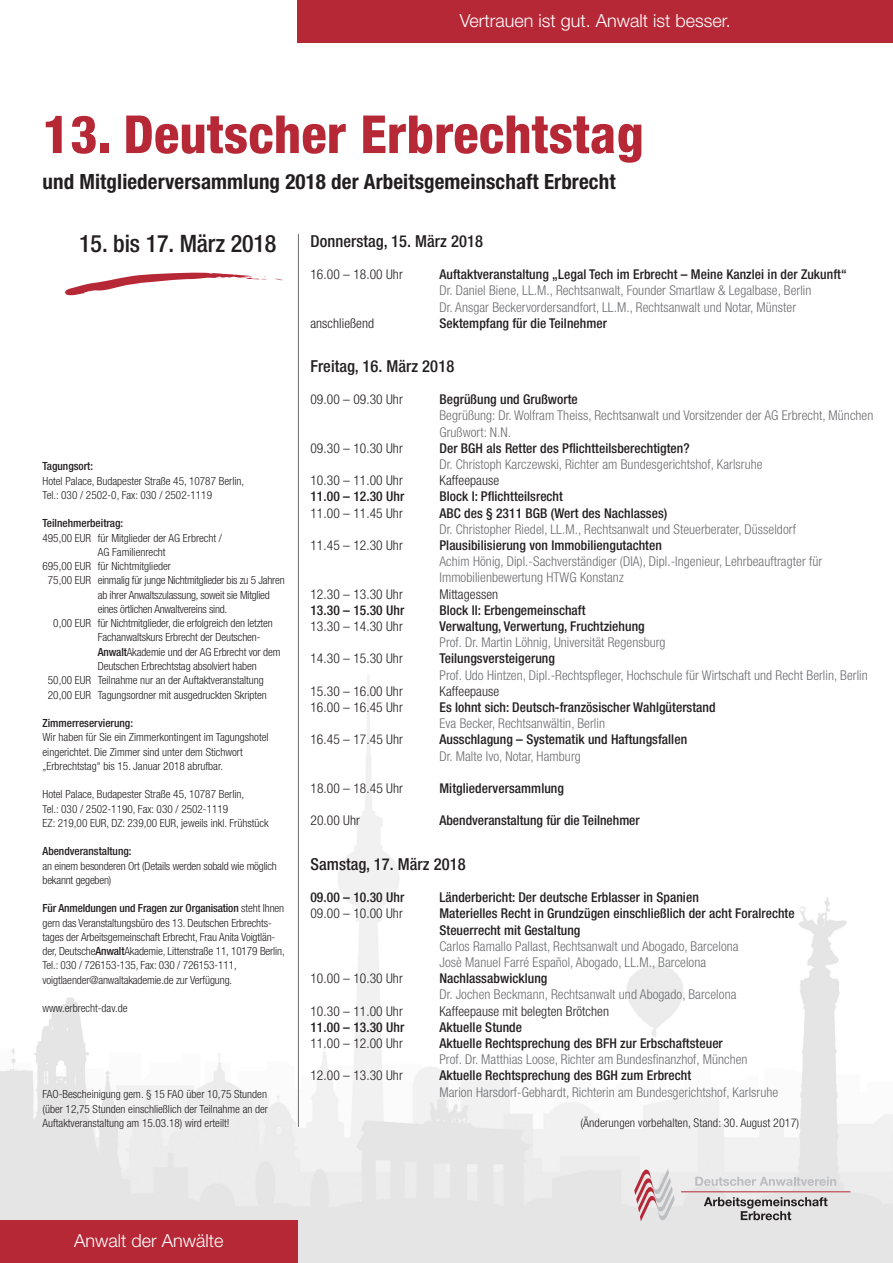
<style>
.page{position:relative;width:893px;height:1263px;background:#fff}
.page>*{position:absolute;margin:0;border:0;box-sizing:border-box;transform-origin:0 0}
.t1{font:800 condensed 52.5px "Helvetica Neue";letter-spacing:.005em;color:#b72837}
.t2{font:500 condensed 24px "Helvetica Neue";letter-spacing:-.005em;color:#231f20}
.t3{font:700 condensed 21px "Helvetica Neue";letter-spacing:.005em;color:#231f20}
.t4{font:300 18px "Helvetica Neue";color:#fff}
.t5{font:500 condensed 16.5px "Helvetica Neue";letter-spacing:.005em;color:#231f20}
.t6{font:300 condensed 13.5px/16.2px "Helvetica Neue";letter-spacing:.005em;color:#6c6d70}
.t7{font:500 condensed 13.5px/16.2px "Helvetica Neue";letter-spacing:.005em;color:#231f20}
.t8{font:300 condensed 13.5px "Helvetica Neue";letter-spacing:.005em;color:#231f20}
.t9{font:300 condensed 12px "Helvetica Neue";letter-spacing:.005em;color:#231f20}
.t10{font:300 condensed 11.25px/14.2px "Helvetica Neue";letter-spacing:-.01em;color:#231f20}
.t11{font:500 condensed 11.25px "Helvetica Neue";color:#231f20}
.s1{font-weight:500}
</style>
<div class="page">
<div style="left:298px;top:0;width:595px;height:43px;background:#b72837"></div>
<div style="left:0;top:1220px;width:298px;height:43px;background:#b72837"></div>
<svg style="left:704px;top:1197px;width:123px;height:23px;background:#b6b5b5"></svg>
<hr style="left:681px;top:1191px;width:169px;height:1px;background:#b72837">
<svg style="left:634px;top:1168px;width:41px;height:53px;background:#d8c1c4"></svg>
<svg style="left:695px;top:1177px;width:141px;height:9px"></svg>
<hr style="left:298px;top:234px;width:1px;height:893px;background:#6c6d70">
<svg style="left:65px;top:272px;width:218px;height:24px"></svg>
<h3 class="t4" style="left:460px;top:10px;width:273px">Vertrauen ist gut. Anwalt ist besser.</h3>
<h1 class="t1" style="left:43px;top:102px;width:603px">13. Deutscher Erbrechtstag</h1>
<h3 class="t3" style="left:43px;top:169px;width:574px">und Mitgliederversammlung 2018 der Arbeitsgemeinschaft Erbrecht</h3>
<h2 class="t2" style="left:79px;top:230px;width:199px">15. bis 17. März 2018</h2>
<p class="t11" style="left:43px;top:460px;width:52px">Tagungsort:</p>
<p class="t10" style="left:43px;top:473px;width:203px">Hotel Palace, Budapester Straße 45, 10787 Berlin,<br>Tel.: 030 / 2502-0, Fax: 030 / 2502-1119</p>
<p class="t11" style="left:43px;top:517px;width:82px">Teilnehmerbeitrag:</p>
<p class="t10" style="left:43px;top:530px;width:181px">495,00 EUR für Mitglieder der AG Erbrecht /</p>
<p class="t10" style="left:98px;top:545px;width:69px">AG Familienrecht</p>
<p class="t10" style="left:43px;top:559px;width:130px">695,00 EUR für Nichtmitglieder</p>
<p class="t10" style="left:48px;top:573px;width:238px">75,00 EUR einmalig für junge Nichtmitglieder bis zu 5 Jahren</p>
<p class="t10" style="left:98px;top:587px;width:174px">ab ihrer Anwaltszulassung, soweit sie Mitglied</p>
<p class="t10" style="left:98px;top:602px;width:131px">eines örtlichen Anwaltvereins sind.</p>
<p class="t10" style="left:53px;top:616px;width:221px">0,00 EUR für Nichtmitglieder, die erfolgreich den letzten</p>
<p class="t10" style="left:98px;top:630px;width:163px">Fachanwaltskurs Erbrecht der Deutschen-</p>
<p class="t10" style="left:98px;top:644px;width:184px"><span class="s1">Anwalt</span>Akademie und der AG Erbrecht vor dem</p>
<p class="t10" style="left:98px;top:659px;width:160px">Deutschen Erbrechtstag absolviert haben</p>
<p class="t10" style="left:48px;top:673px;width:217px">50,00 EUR Teilnahme nur an der Auftaktveranstaltung</p>
<p class="t10" style="left:48px;top:687px;width:220px">20,00 EUR Tagungsordner mit ausgedruckten Skripten</p>
<p class="t11" style="left:43px;top:716px;width:92px">Zimmerreservierung:</p>
<p class="t10" style="left:43px;top:730px;width:228px">Wir haben für Sie ein Zimmerkontingent im Tagungshotel eingerichtet. Die Zimmer sind unter dem Stichwort „Erbrechtstag“ bis 15. Januar 2018 abrufbar.</p>
<p class="t10" style="left:43px;top:787px;width:228px">Hotel Palace, Budapester Straße 45, 10787 Berlin,<br>Tel.: 030 / 2502-1190, Fax: 030 / 2502-1119<br>EZ: 219,00 EUR, DZ: 239,00 EUR, jeweils inkl. Frühstück</p>
<p class="t11" style="left:43px;top:844px;width:91px">Abendveranstaltung:</p>
<p class="t10" style="left:43px;top:858px;width:236px">an einem besonderen Ort (Details werden sobald wie möglich bekannt gegeben)</p>
<p class="t10" style="left:43px;top:901px;width:244px"><span class="s1">Für Anmeldungen und Fragen zur Organisation</span> steht Ihnen gern das Veranstaltungsbüro des 13. Deutschen Erbrechts&shy;tages der Arbeitsgemeinschaft Erbrecht, Frau Anita Voigtlän&shy;der, Deutsche<span class="s1">Anwalt</span>Akademie, Littenstraße 11, 10179 Berlin, Tel.: 030 / 726153-135, Fax: 030 / 726153-111, voigtlaender@anwaltakademie.de zur Verfügung.</p>
<p class="t10" style="left:43px;top:1001px;width:86px">www.erbrecht-dav.de</p>
<p class="t10" style="left:43px;top:1087px;width:227px;text-align:justify">FAO-Bescheinigung gem. § 15 FAO über 10,75 Stunden (über 12,75 Stunden einschließlich der Teilnahme an der Auftaktveranstaltung am 15.03.18) wird erteilt!</p>
<h3 class="t5" style="left:310px;top:231px;width:174px">Donnerstag, 15. März 2018</h3>
<p class="t8" style="left:310px;top:267px;width:94px">16.00 – 18.00 Uhr</p>
<p class="t7" style="left:439px;top:266px;width:409px">Auftaktveranstaltung „Legal Tech im Erbrecht – Meine Kanzlei in der Zukunft“</p>
<p class="t6" style="left:439px;top:282px;width:373px">Dr. Daniel Biene, LL.M., Rechtsanwalt, Founder Smartlaw &amp; Legalbase, Berlin<br>Dr. Ansgar Beckervordersandfort, LL.M., Rechtsanwalt und Notar, Münster</p>
<p class="t8" style="left:310px;top:315px;width:65px">anschließend</p>
<p class="t7" style="left:439px;top:315px;width:169px">Sektempfang für die Teilnehmer</p>
<h3 class="t5" style="left:310px;top:356px;width:145px">Freitag, 16. März 2018</h3>
<p class="t8" style="left:310px;top:392px;width:94px">09.00 – 09.30 Uhr</p>
<p class="t7" style="left:439px;top:391px;width:140px">Begrüßung und Grußworte</p>
<p class="t6" style="left:439px;top:407px;width:435px">Begrüßung: Dr. Wolfram Theiss, Rechtsanwalt und Vorsitzender der AG Erbrecht, München<br>Grußwort: N.N.</p>
<p class="t8" style="left:310px;top:440px;width:94px">09.30 – 10.30 Uhr</p>
<p class="t7" style="left:439px;top:440px;width:252px">Der BGH als Retter des Pflichtteilsberechtigten?</p>
<p class="t6" style="left:439px;top:456px;width:325px">Dr. Christoph Karczewski, Richter am Bundesgerichtshof, Karlsruhe</p>
<p class="t8" style="left:310px;top:473px;width:94px">10.30 – 11.00 Uhr</p>
<p class="t8" style="left:439px;top:473px;width:61px">Kaffeepause</p>
<p class="t7" style="left:310px;top:488px;width:95px">11.00 – 12.30 Uhr</p>
<p class="t7" style="left:439px;top:488px;width:125px">Block I: Pflichtteilsrecht</p>
<p class="t8" style="left:310px;top:505px;width:94px">11.00 – 11.45 Uhr</p>
<p class="t7" style="left:439px;top:504px;width:229px">ABC des § 2311 BGB (Wert des Nachlasses)</p>
<p class="t6" style="left:439px;top:521px;width:358px">Dr. Christopher Riedel, LL.M., Rechtsanwalt und Steuerberater, Düsseldorf</p>
<p class="t8" style="left:310px;top:537px;width:94px">11.45 – 12.30 Uhr</p>
<p class="t7" style="left:439px;top:537px;width:224px">Plausibilisierung von Immobiliengutachten</p>
<p class="t6" style="left:439px;top:553px;width:384px">Achim Hönig, Dipl.-Sachverständiger (DIA), Dipl.-Ingenieur, Lehrbeauftragter für<br>Immobilienbewertung HTWG Konstanz</p>
<p class="t8" style="left:310px;top:586px;width:94px">12.30 – 13.30 Uhr</p>
<p class="t8" style="left:439px;top:586px;width:60px">Mittagessen</p>
<p class="t7" style="left:310px;top:602px;width:95px">13.30 – 15.30 Uhr</p>
<p class="t7" style="left:439px;top:602px;width:148px">Block II: Erbengemeinschaft</p>
<p class="t8" style="left:310px;top:618px;width:94px">13.30 – 14.30 Uhr</p>
<p class="t7" style="left:439px;top:618px;width:207px">Verwaltung, Verwertung, Fruchtziehung</p>
<p class="t6" style="left:439px;top:634px;width:228px">Prof. Dr. Martin Löhnig, Universität Regensburg</p>
<p class="t8" style="left:310px;top:651px;width:94px">14.30 – 15.30 Uhr</p>
<p class="t7" style="left:439px;top:650px;width:117px">Teilungsversteigerung</p>
<p class="t6" style="left:439px;top:667px;width:430px">Prof. Udo Hintzen, Dipl.-Rechtspfleger, Hochschule für Wirtschaft und Recht Berlin, Berlin</p>
<p class="t8" style="left:310px;top:683px;width:94px">15.30 – 16.00 Uhr</p>
<p class="t8" style="left:439px;top:683px;width:61px">Kaffeepause</p>
<p class="t8" style="left:310px;top:699px;width:94px">16.00 – 16.45 Uhr</p>
<p class="t7" style="left:439px;top:699px;width:278px">Es lohnt sich: Deutsch-französischer Wahlgüterstand</p>
<p class="t6" style="left:439px;top:715px;width:167px">Eva Becker, Rechtsanwältin, Berlin</p>
<p class="t8" style="left:310px;top:732px;width:94px">16.45 – 17.45 Uhr</p>
<p class="t7" style="left:439px;top:731px;width:249px">Ausschlagung – Systematik und Haftungsfallen</p>
<p class="t6" style="left:439px;top:748px;width:143px">Dr. Malte Ivo, Notar, Hamburg</p>
<p class="t8" style="left:310px;top:780px;width:94px">18.00 – 18.45 Uhr</p>
<p class="t7" style="left:439px;top:780px;width:126px">Mitgliederversammlung</p>
<p class="t8" style="left:310px;top:813px;width:51px">20.00 Uhr</p>
<p class="t7" style="left:439px;top:812px;width:202px">Abendveranstaltung für die Teilnehmer</p>
<h3 class="t5" style="left:310px;top:854px;width:157px">Samstag, 17. März 2018</h3>
<p class="t7" style="left:310px;top:889px;width:95px">09.00 – 10.30 Uhr</p>
<p class="t7" style="left:439px;top:889px;width:261px">Länderbericht: Der deutsche Erblasser in Spanien</p>
<p class="t8" style="left:310px;top:906px;width:94px">09.00 – 10.00 Uhr</p>
<p class="t7" style="left:439px;top:905px;width:357px">Materielles Recht in Grundzügen einschließlich der acht Foralrechte<br>Steuerrecht mit Gestaltung</p>
<p class="t6" style="left:439px;top:938px;width:301px">Carlos Ramallo Pallast, Rechtsanwalt und Abogado, Barcelona<br>Josè Manuel Farré Español, Abogado, LL.M., Barcelona</p>
<p class="t8" style="left:310px;top:970px;width:94px">10.00 – 10.30 Uhr</p>
<p class="t7" style="left:439px;top:970px;width:109px">Nachlassabwicklung</p>
<p class="t6" style="left:439px;top:986px;width:299px">Dr. Jochen Beckmann, Rechtsanwalt und Abogado, Barcelona</p>
<p class="t8" style="left:310px;top:1003px;width:94px">10.30 – 11.00 Uhr</p>
<p class="t8" style="left:439px;top:1003px;width:171px">Kaffeepause mit belegten Brötchen</p>
<p class="t7" style="left:310px;top:1019px;width:95px">11.00 – 13.30 Uhr</p>
<p class="t7" style="left:439px;top:1019px;width:84px">Aktuelle Stunde</p>
<p class="t8" style="left:310px;top:1035px;width:94px">11.00 – 12.00 Uhr</p>
<p class="t7" style="left:439px;top:1035px;width:285px">Aktuelle Rechtsprechung des BFH zur Erbschaftsteuer</p>
<p class="t6" style="left:439px;top:1051px;width:310px">Prof. Dr. Matthias Loose, Richter am Bundesfinanzhof, München</p>
<p class="t8" style="left:310px;top:1068px;width:94px">12.00 – 13.30 Uhr</p>
<p class="t7" style="left:439px;top:1067px;width:253px">Aktuelle Rechtsprechung des BGH zum Erbrecht</p>
<p class="t6" style="left:439px;top:1083px;width:340px">Marion Harsdorf-Gebhardt, Richterin am Bundesgerichtshof, Karlsruhe</p>
<p class="t9" style="left:580px;top:1115px;width:220px">(Änderungen vorbehalten, Stand: 30. August 2017)</p>
<h3 class="t4" style="left:74px;top:1230px;width:151px">Anwalt der Anwälte</h3>
</div>
